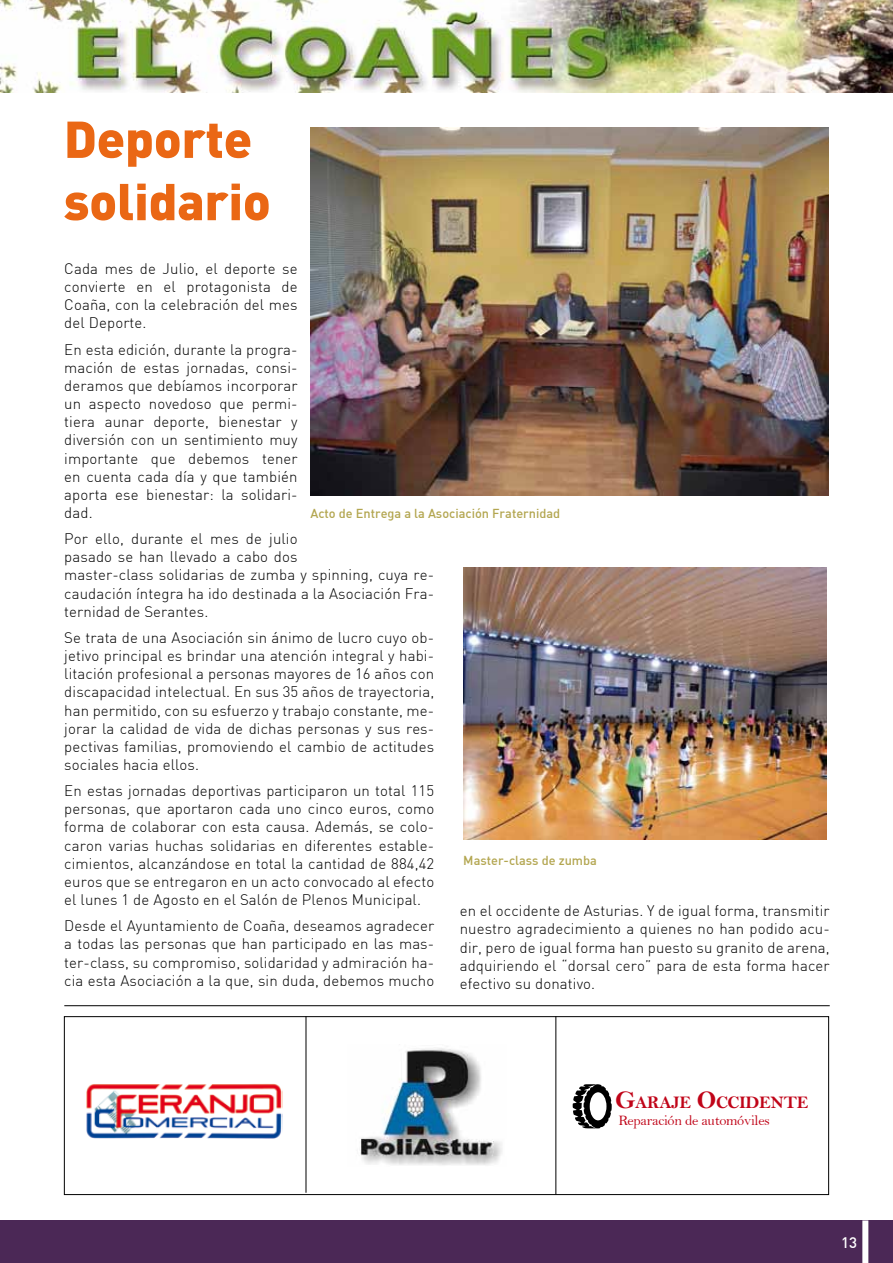
<style>
.page{position:relative;width:893px;height:1263px;background:#fff}
.page>*{position:absolute;margin:0;border:0;box-sizing:border-box;transform-origin:0 0}
.t1{font:900 51px/62.2px "DIN";letter-spacing:-.005em;color:#ea6714}
.t2{font:17.85px "Bell MT Bold";letter-spacing:-.02em;color:#c00418}
.t3{font:300 15px/18.1px "DIN";letter-spacing:.01em;color:#000;text-align:justify}
.t4{font:500 15px "DIN";color:#fff}
.t5{font:14.55px "Bell";letter-spacing:-.02em;color:#c00418}
.t6{font:500 12.75px "DIN";color:#b3a650}
.s1{font-size:25.35px}
</style>
<div class="page">
<img style="left:0;top:0;width:893px;height:92px">
<div style="left:0;top:1220px;width:893px;height:43px;background:#4b2856"></div>
<div style="left:862px;top:1220px;width:6px;height:43px;background:#fff"></div>
<div style="left:64px;top:1016px;width:765px;height:179px;border:1px solid #000"></div>
<hr style="left:306px;top:1016px;width:1px;height:177px;background:#000">
<hr style="left:555px;top:1016px;width:1px;height:178px;background:#000">
<svg style="left:573px;top:1084px;width:39px;height:44px"></svg>
<img style="left:360px;top:1048px;width:142px;height:117px">
<img style="left:86px;top:1083px;width:197px;height:56px">
<img style="left:463px;top:567px;width:363px;height:272px">
<hr style="left:64px;top:1005px;width:766px;height:1px;background:#000">
<img style="left:310px;top:128px;width:519px;height:368px">
<h1 class="t1" style="left:64px;top:106px;width:209px">Deporte solidario</h1>
<p class="t3" style="left:64px;top:260px;width:235px">Cada mes de Julio, el deporte se convierte en el protagonista de Coaña, con la celebración del mes del Deporte.</p>
<p class="t3" style="left:64px;top:340px;width:235px">En esta edición, durante la progra&shy;mación de estas jornadas, consi&shy;deramos que debíamos incorporar un aspecto novedoso que permi&shy;tiera aunar deporte, bienestar y diversión con un sentimiento muy importante que debemos tener en cuenta cada día y que también aporta ese bienestar: la solidari&shy;dad.</p>
<p class="t3" style="left:64px;top:530px;width:371px;text-align:left">Por ello, durante el mes de julio<br>pasado se han llevado a cabo dos<br>master-class solidarias de zumba y spinning, cuya re&shy;caudación íntegra ha ido destinada a la Asociación Fra&shy;ternidad de Serantes.</p>
<p class="t3" style="left:64px;top:629px;width:371px">Se trata de una Asociación sin ánimo de lucro cuyo ob&shy;jetivo principal es brindar una atención integral y habi&shy;litación profesional a personas mayores de 16 años con discapacidad intelectual. En sus 35 años de trayectoria, han permitido, con su esfuerzo y trabajo constante, me&shy;jorar la calidad de vida de dichas personas y sus res&shy;pectivas familias, promoviendo el cambio de actitudes sociales hacia ellos.</p>
<p class="t3" style="left:64px;top:782px;width:371px">En estas jornadas deportivas participaron un total 115 personas, que aportaron cada uno cinco euros, como forma de colaborar con esta causa. Además, se colo&shy;caron varias huchas solidarias en diferentes estable&shy;cimientos, alcanzándose en total la cantidad de 884,42 euros que se entregaron en un acto convocado al efecto el lunes 1 de Agosto en el Salón de Plenos Municipal.</p>
<p class="t3" style="left:64px;top:917px;width:371px">Desde el Ayuntamiento de Coaña, deseamos agradecer a todas las personas que han participado en las mas&shy;ter-class, su compromiso, solidaridad y admiración ha&shy;cia esta Asociación a la que, sin duda, debemos mucho</p>
<p class="t6" style="left:310px;top:505px;width:251px">Acto de Entrega a la Asociación Fraternidad</p>
<p class="t6" style="left:463px;top:852px;width:135px">Master-class de zumba</p>
<p class="t3" style="left:460px;top:901px;width:371px">en el occidente de Asturias. Y de igual forma, transmitir nuestro agradecimiento a quienes no han podido acu&shy;dir, pero de igual forma han puesto su granito de arena, adquiriendo el “dorsal cero” para de esta forma hacer efectivo su donativo.</p>
<p class="t2" style="left:615px;top:1092px;width:195px"><span class="s1">G</span>ARAJE <span class="s1">O</span>CCIDENTE</p>
<p class="t5" style="left:618px;top:1111px;width:153px">Reparación de automóviles</p>
<p class="t4" style="left:841px;top:1232px;width:17px">13</p>
</div>
